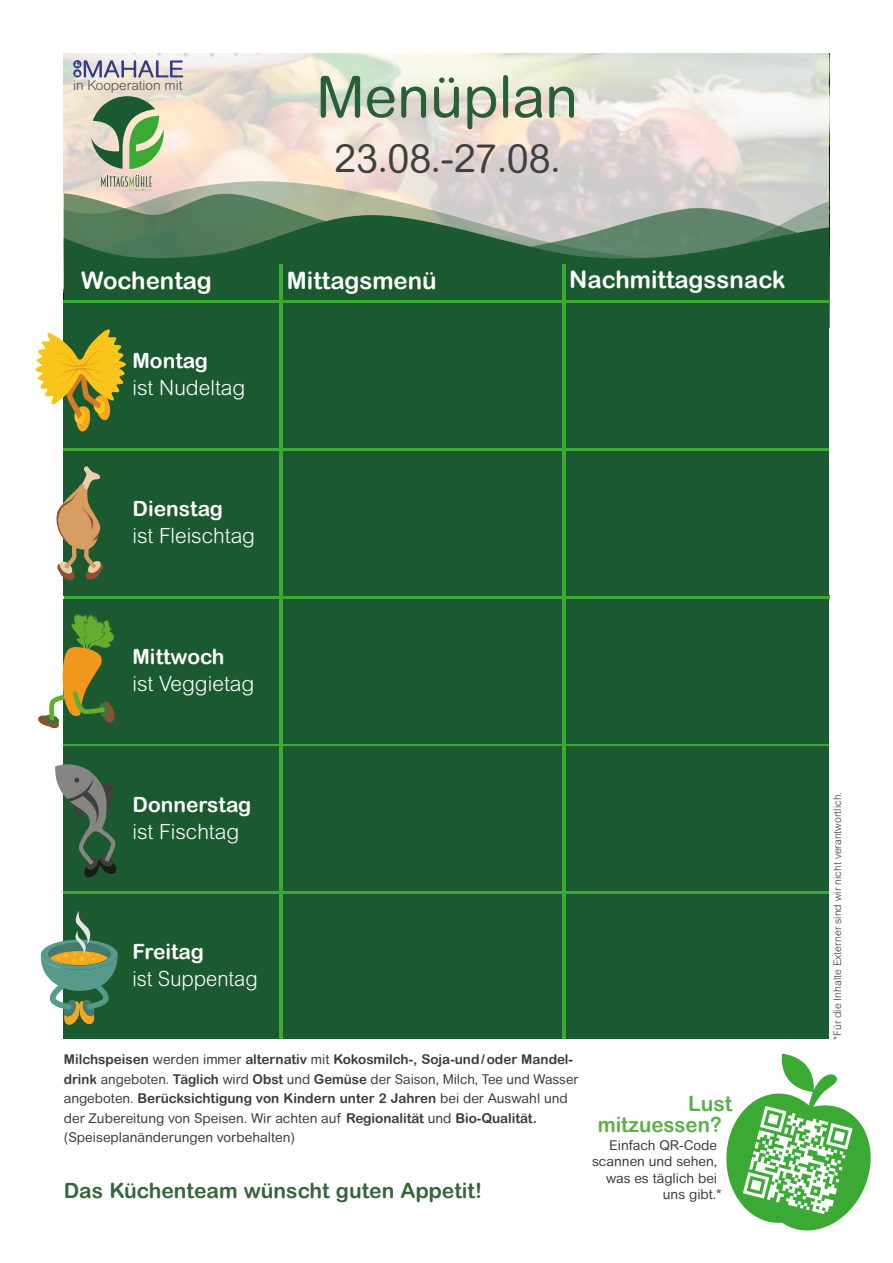
<style>
.page{position:relative;width:893px;height:1263px;background:#fff}
.page>*{position:absolute;margin:0;border:0;box-sizing:border-box;transform-origin:0 0}
.t1{font:57.75px "Arial Rounded MT Pro Grk";color:#295f37}
.t2{font:39px "Arial Rounded MT Pro Grk";color:#404040}
.t3{font:700 24px "Arial Rounded MT Pro Grk";color:#fff}
.t4{font:300 21px "Arial Rounded MT Std";color:#fff}
.t5{font:700 21px "Arial Rounded MT Pro Grk";color:#fff}
.t6{font:700 21px "Arial Rounded MT Pro Grk";color:#35643d}
.t7{font:700 21px/21px "Arial Rounded MT Pro Grk";color:#5ab146}
.t8{font:300 21px "Arial Rounded MT Std";color:#fff;scale:.96 1}
.t9{font:13.5px/19.5px "Arial Rounded MT Pro Grk";color:#3c3c3b}
.t10{font:300 13.5px "Arial Rounded MT Std";color:#4a4a49}
.t11{font:300 10.5px "Arial Rounded MT Std";color:#3c3c3b}
.s1{font-weight:700}
</style>
<div class="page">
<svg style="left:64px;top:53px;width:765px;height:127px;background:#e9e1d8"></svg>
<svg style="left:64px;top:180px;width:765px;height:12px;background:#d6d0c9"></svg>
<svg style="left:64px;top:192px;width:765px;height:23px;background:#b7bcae"></svg>
<svg style="left:64px;top:215px;width:765px;height:85px;background:#366a47"></svg>
<hr style="left:64px;top:300px;width:765px;height:3px;background:#3aaa35">
<hr style="left:64px;top:448px;width:765px;height:3px;background:#3aaa35">
<hr style="left:64px;top:596px;width:765px;height:3px;background:#3aaa35">
<svg style="left:64px;top:743px;width:765px;height:4px;background:#2a8133"></svg>
<hr style="left:64px;top:891px;width:765px;height:3px;background:#3aaa35">
<div style="left:64px;top:303px;width:765px;height:145px;background:#1b5931"></div>
<div style="left:64px;top:451px;width:765px;height:145px;background:#1b5931"></div>
<div style="left:64px;top:747px;width:765px;height:144px;background:#1b5931"></div>
<div style="left:64px;top:599px;width:765px;height:144px;background:#1b5931"></div>
<div style="left:64px;top:894px;width:765px;height:145px;background:#1b5931"></div>
<hr style="left:279px;top:265px;width:4px;height:774px;background:#3aaa35">
<hr style="left:562px;top:265px;width:4px;height:774px;background:#3aaa35">
<svg style="left:91px;top:96px;width:73px;height:73px;background:#89aa7d"></svg>
<svg style="left:101px;top:175px;width:51px;height:17px"></svg>
<svg style="left:73px;top:60px;width:110px;height:18px;background:#adaac1"></svg>
<svg style="left:56px;top:466px;width:47px;height:115px"></svg>
<svg style="left:38px;top:613px;width:77px;height:116px"></svg>
<svg style="left:55px;top:764px;width:61px;height:113px"></svg>
<svg style="left:35px;top:328px;width:91px;height:104px"></svg>
<svg style="left:40px;top:911px;width:78px;height:115px"></svg>
<svg style="left:726px;top:1054px;width:145px;height:177px"></svg>
<p class="t10" style="left:73px;top:77px;width:111px">in Kooperation mit</p>
<h1 class="t1" style="left:316px;top:63px;width:263px">Menüplan</h1>
<h2 class="t2" style="left:334px;top:135px;width:228px">23.08.-27.08.</h2>
<h3 class="t3" style="left:81px;top:266px;width:132px">Wochentag</h3>
<h3 class="t3" style="left:287px;top:266px;width:151px">Mittagsmenü</h3>
<h3 class="t3" style="left:569px;top:265px;width:218px">Nachmittagssnack</h3>
<h3 class="t5" style="left:132px;top:348px;width:77px">Montag</h3>
<h3 class="t4" style="left:132px;top:376px;width:115px">ist Nudeltag</h3>
<h3 class="t5" style="left:132px;top:496px;width:92px">Dienstag</h3>
<h3 class="t4" style="left:132px;top:524px;width:124px">ist Fleischtag</h3>
<h3 class="t5" style="left:132px;top:644px;width:94px">Mittwoch</h3>
<h3 class="t4" style="left:132px;top:671px;width:123px">ist Veggietag</h3>
<h3 class="t5" style="left:132px;top:792px;width:120px">Donnerstag</h3>
<h3 class="t4" style="left:132px;top:819px;width:108px">ist Fischtag</h3>
<h3 class="t5" style="left:132px;top:939px;width:73px">Freitag</h3>
<h3 class="t8" style="left:132px;top:967px;width:132px">ist Suppentag</h3>
<p class="t9" style="left:64px;top:1050px;width:516px"><span class="s1">Milchspeisen</span> werden immer <span class="s1">alternativ</span> mit <span class="s1">Kokosmilch-, Soja-und/oder Mandel&shy;drink</span> angeboten. <span class="s1">Täglich</span> wird <span class="s1">Obst</span> und <span class="s1">Gemüse</span> der Saison, Milch, Tee und Wasser angeboten. <span class="s1">Berücksichtigung von Kindern unter 2 Jahren</span> bei der Auswahl und der Zubereitung von Speisen. Wir achten auf <span class="s1">Regionalität</span> und <span class="s1">Bio-Qualität. </span>(Speiseplanänderungen vorbehalten)</p>
<h3 class="t6" style="left:64px;top:1177px;width:420px">Das Küchenteam wünscht guten Appetit!</h3>
<h3 class="t7" style="left:598px;top:1093px;width:136px;text-indent:90px">Lust mitzuessen?</h3>
<p class="t9" style="left:609px;top:1135px;width:109px">Einfach QR-Code</p>
<p class="t9" style="left:592px;top:1152px;width:127px">scannen und sehen,</p>
<p class="t9" style="left:606px;top:1168px;width:113px">was es täglich bei</p>
<p class="t9" style="left:663px;top:1185px;width:60px">uns gibt.*</p>
<p class="t11" style="left:831px;top:1040px;width:250px;rotate:-90deg">*Für die Inhalte Externer sind wir nicht verantwortlich.</p>
</div>
